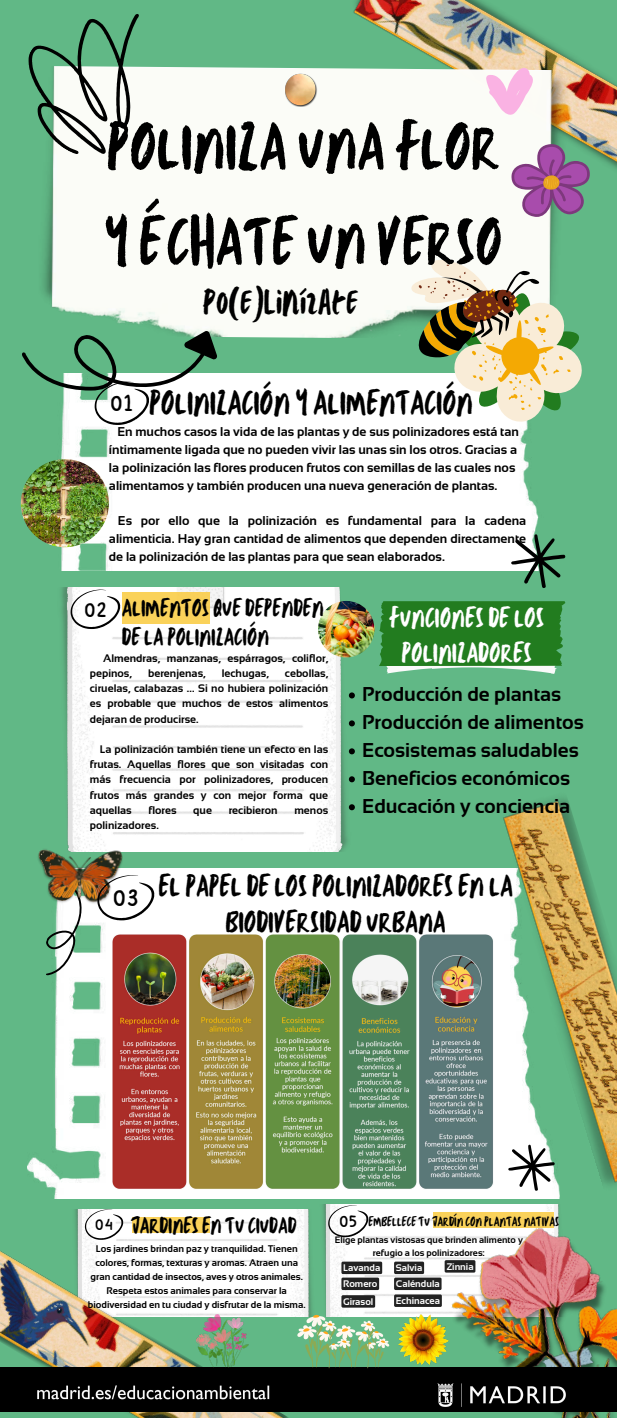
<style>
.page{position:relative;width:617px;height:1418px;background:#fff}
.page>*{position:absolute;margin:0;border:0;box-sizing:border-box;transform-origin:0 0}
.t1{font:67.95px/95px "TC Milo Regular";color:#000}
.t2{font:34.95px "TC Milo Regular";color:#000}
.t3{font:34.67px "TC Milo Regular";color:#000}
.t4{font:31.35px/35.6px "TC Milo Regular";color:#000;text-align:center}
.t5{font:28.95px/34.3px "TC Milo Regular";color:#fff;text-align:center}
.t6{font:25.2px/28.7px "TC Milo Regular";color:#000}
.t7{font:23.88px "Childos Arabic";color:#000}
.t8{font:23.35px "TC Milo Regular";color:#000}
.t9{font:22.82px "Childos Arabic";color:#000}
.t10{font:20.8px "Childos Arabic";color:#000}
.t11{font:700 20px/27.9px "Sansation";color:#000}
.t12{font:16.8px "Childos Arabic";color:#000}
.t13{font:16.05px "Childos Arabic";color:#000}
.t14{font:13.85px "TC Milo Regular";color:#000}
.t15{font:700 12.78px/17.8px "Sansation";color:#000}
.t16{font:700 10.95px/15.2px "Sansation";color:#000;text-align:justify}
.t17{font:700 9.7px/13.9px "Sansation";color:#000;text-align:center}
.t18{font:700 9.57px/16px "Sansation";color:#fff}
.t19{font:700 9.25px/13.3px "Sansation";color:#000;text-align:center}
</style>
<div class="page">
<div style="left:0;top:0;width:616px;height:1417px;background:#61b886"></div>
<img style="left:353px;top:0;width:263px;height:169px">
<img style="left:42px;top:66px;width:527px;height:272px">
<img style="left:285px;top:73px;width:33px;height:34px">
<svg style="left:486px;top:66px;width:50px;height:51px;background:#fad5e8"></svg>
<svg style="left:29px;top:14px;width:110px;height:140px"></svg>
<div style="left:33px;top:374px;width:506px;height:196px;background:#fff"></div>
<svg style="left:511px;top:534px;width:55px;height:54px"></svg>
<img style="left:27px;top:868px;width:460px;height:330px">
<img style="left:487px;top:798px;width:129px;height:400px">
<svg style="left:379px;top:601px;width:186px;height:73px;background:#318732"></svg>
<img style="left:61px;top:587px;width:291px;height:265px">
<div style="left:122px;top:592px;width:87px;height:32px;background:#fad25a"></div>
<svg style="left:46px;top:906px;width:38px;height:69px"></svg>
<img style="left:34px;top:848px;width:89px;height:58px">
<svg style="left:97px;top:875px;width:57px;height:45px;background:#d6d0cd"></svg>
<svg style="left:71px;top:589px;width:49px;height:40px;background:#e3e3e3"></svg>
<img style="left:75px;top:1209px;width:237px;height:107px">
<div style="left:132px;top:1217px;width:78px;height:16px;background:#fad25a"></div>
<svg style="left:508px;top:1144px;width:47px;height:46px;background:#b8bdba"></svg>
<svg style="left:85px;top:1209px;width:38px;height:19px"></svg>
<img style="left:0;top:1228px;width:293px;height:189px">
<img style="left:323px;top:1204px;width:236px;height:112px">
<img style="left:433px;top:1209px;width:183px;height:208px">
<svg style="left:328px;top:1205px;width:40px;height:32px"></svg>
<svg style="left:22px;top:330px;width:196px;height:95px"></svg>
<svg style="left:511px;top:144px;width:79px;height:74px"></svg>
<img style="left:113px;top:934px;width:381px;height:256px">
<img style="left:0;top:1367px;width:616px;height:44px">
<svg style="left:404px;top:255px;width:178px;height:168px"></svg>
<img style="left:21px;top:459px;width:88px;height:88px;border-radius:50%">
<img style="left:318px;top:601px;width:56px;height:56px;border-radius:50%">
<div style="left:433px;top:1212px;width:120px;height:16px;background:#fad25a"></div>
<img style="left:197px;top:1314px;width:51px;height:53px">
<svg style="left:297px;top:1314px;width:92px;height:54px"></svg>
<img style="left:398px;top:1314px;width:50px;height:50px">
<svg style="left:341px;top:1261px;width:41px;height:28px"></svg>
<svg style="left:341px;top:1295px;width:34px;height:12px"></svg>
<svg style="left:394px;top:1260px;width:81px;height:46px;background:#8b8884"></svg>
<svg style="left:349px;top:692px;width:6px;height:6px"></svg>
<svg style="left:349px;top:720px;width:6px;height:6px"></svg>
<svg style="left:349px;top:748px;width:6px;height:6px"></svg>
<svg style="left:349px;top:776px;width:6px;height:6px"></svg>
<svg style="left:349px;top:804px;width:6px;height:6px"></svg>
<h1 class="t1" style="left:104px;top:99px;width:399px">POLINIZA UNA FLOR<br>Y ÉCHATE UN VERSO</h1>
<h3 class="t3" style="left:202px;top:280px;width:156px">PO(E)LINÍZATE</h3>
<h3 class="t9" style="left:110px;top:389px;width:24px">01</h3>
<h2 class="t2" style="left:149px;top:379px;width:325px">POLINIZACIÓN Y ALIMENTACIÓN</h2>
<p class="t15" style="left:109px;top:423px;width:411px;text-indent:8px">En muchos casos la vida de las plantas y de sus polinizadores está tan íntimamente ligada que no pueden vivir las unas sin los otros. Gracias a la polinización las flores producen frutos con semillas de las cuales nos alimentamos y también producen una nueva generación de plantas.</p>
<p class="t15" style="left:109px;top:512px;width:419px;text-align:justify;text-indent:9px">Es por ello que la polinización es fundamental para la cadena alimenticia. Hay gran cantidad de alimentos que dependen directamente de la polinización de las plantas para que sean elaborados.</p>
<h3 class="t6" style="left:122px;top:593px;width:203px">ALIMENTOS QUE DEPENDEN<br>DE LA POLINIZACIÓN</h3>
<h3 class="t5" style="left:389px;top:600px;width:157px">FUNCIONES DE LOS<br>POLINIZADORES</h3>
<h3 class="t10" style="left:84px;top:596px;width:23px">02</h3>
<p class="t16" style="left:90px;top:650px;width:240px;text-indent:13px">Almendras, manzanas, espárragos, coliflor, pepinos,</p>
<p class="t16" style="left:90px;top:665px;width:240px;text-indent:195px">cebollas, ciruelas, calabazas … Si no hubiera polinización es probable que muchos de estos alimentos dejaran de producirse.</p>
<p class="t16" style="left:90px;top:741px;width:240px;text-indent:10px">La polinización también tiene un efecto en las frutas. Aquellas flores que son visitadas con más frecuencia por polinizadores, producen frutos más grandes y con mejor forma que aquellas</p>
<p class="t16" style="left:148px;top:665px;width:59px">berenjenas,</p>
<p class="t16" style="left:222px;top:665px;width:49px">lechugas,</p>
<h3 class="t11" style="left:362px;top:680px;width:223px">Producción de plantas<br>Producción de alimentos<br>Ecosistemas saludables<br>Beneficios económicos<br>Educación y conciencia</h3>
<p class="t16" style="left:148px;top:802px;width:30px">flores</p>
<p class="t16" style="left:193px;top:802px;width:20px">que</p>
<p class="t16" style="left:228px;top:802px;width:50px">recibieron</p>
<p class="t16" style="left:294px;top:802px;width:35px">menos</p>
<p class="t16" style="left:90px;top:817px;width:70px">polinizadores.</p>
<h3 class="t7" style="left:113px;top:882px;width:27px">03</h3>
<h3 class="t4" style="left:158px;top:867px;width:356px">EL PAPEL DE LOS POLINIZADORES EN LA<br>BIODIVERSIDAD URBANA</h3>
<h3 class="t8" style="left:131px;top:1210px;width:167px">JARDINES EN TU CIUDAD</h3>
<p class="t14" style="left:368px;top:1211px;width:192px">EMBELLECE TU JARDÍN CON PLANTAS NATIVAS</p>
<h3 class="t12" style="left:339px;top:1210px;width:19px">05</h3>
<p class="t13" style="left:95px;top:1214px;width:19px">04</p>
<p class="t19" style="left:334px;top:1232px;width:190px">Elige plantas vistosas que brinden alimento y refugio a los polinizadores:</p>
<p class="t17" style="left:88px;top:1241px;width:219px">Los jardines brindan paz y tranquilidad. Tienen colores, formas, texturas y aromas. Atraen una gran cantidad de insectos, aves y otros animales.<br>Respeta estos animales para conservar la biodiversidad en tu ciudad y disfrutar de la misma.</p>
<p class="t18" style="left:446px;top:1258px;width:29px">Zinnia</p>
<p class="t18" style="left:396px;top:1259px;width:45px">Salvia<br>Caléndula</p>
<p class="t18" style="left:396px;top:1292px;width:46px">Echinacea</p>
<p class="t18" style="left:343px;top:1259px;width:39px">Lavanda<br>Romero</p>
<p class="t18" style="left:343px;top:1293px;width:32px">Girasol</p>
</div>
